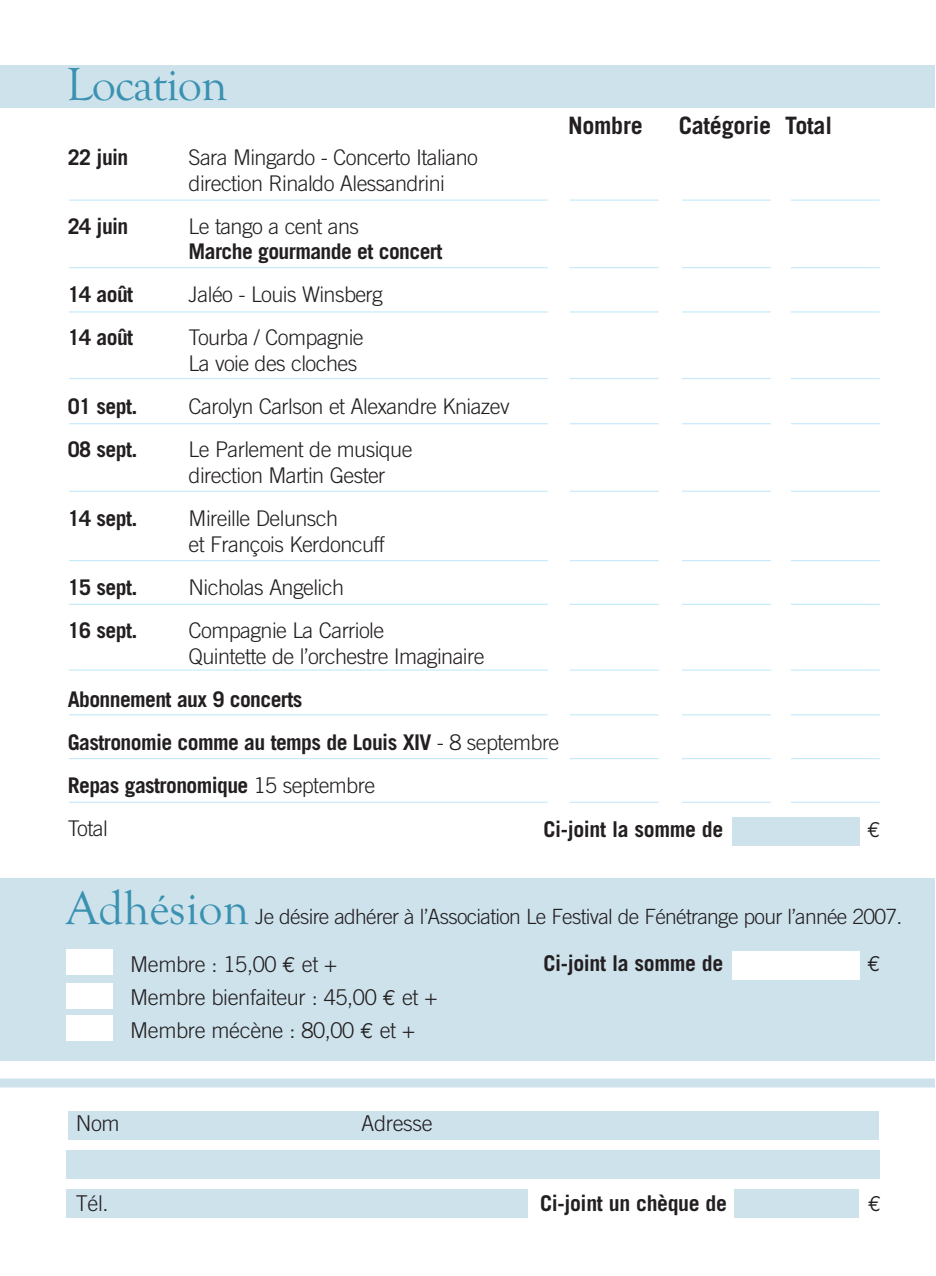
<style>
.page{position:relative;width:936px;height:1276px;background:#fff}
.page>*{position:absolute;margin:0;border:0;box-sizing:border-box;transform-origin:0 0}
.t1{font:48px "Goudy Old Style T";letter-spacing:-.015em;color:#3a91b0}
.t2{font:700 24px "Trade Gothic";letter-spacing:-.01em;color:#231f20}
.t3{font:300 21.9px/33px "Trade Gothic";letter-spacing:-.015em;color:#231f20}
.t4{font:700 21.9px "Trade Gothic";letter-spacing:-.015em;color:#231f20}
.t5{font:21.9px "Euro Mono";color:#231f20}
.t6{font:300 21.6px/25.8px "Trade Gothic";letter-spacing:-.03em;color:#231f20}
.t7{font:700 21.6px/42.9px "Trade Gothic";letter-spacing:-.03em;color:#231f20}
.t8{font:300 21px "Trade Gothic";letter-spacing:-.035em;color:#231f20}
.s1{font-weight:300}
.s2{font-family:"Euro Mono";font-weight:400}
</style>
<div class="page">
<div style="left:0;top:878px;width:934px;height:183px;background:#cee2ec"></div>
<div style="left:0;top:66px;width:934px;height:42px;background:#cee2ec"></div>
<div style="left:67px;top:1189px;width:461px;height:28px;background:#cee2ec"></div>
<div style="left:734px;top:1189px;width:124px;height:28px;background:#cee2ec"></div>
<div style="left:67px;top:1150px;width:812px;height:28px;background:#cee2ec"></div>
<div style="left:68px;top:1111px;width:810px;height:28px;background:#cee2ec"></div>
<div style="left:67px;top:983px;width:46px;height:26px;background:#fff"></div>
<div style="left:67px;top:949px;width:46px;height:26px;background:#fff"></div>
<div style="left:67px;top:1015px;width:46px;height:25px;background:#fff"></div>
<div style="left:732px;top:951px;width:128px;height:28px;background:#fff"></div>
<div style="left:732px;top:817px;width:128px;height:29px;background:#cee2ec"></div>
<hr style="left:69px;top:199px;width:478px;height:2px;background:#c7eafb">
<hr style="left:569px;top:199px;width:89px;height:2px;background:#c7eafb">
<hr style="left:682px;top:199px;width:88px;height:2px;background:#c7eafb">
<hr style="left:790px;top:199px;width:89px;height:2px;background:#c7eafb">
<hr style="left:69px;top:267px;width:478px;height:1px;background:#c7eafb">
<hr style="left:569px;top:267px;width:89px;height:1px;background:#c7eafb">
<hr style="left:682px;top:267px;width:88px;height:1px;background:#c7eafb">
<hr style="left:790px;top:267px;width:89px;height:1px;background:#c7eafb">
<hr style="left:69px;top:311px;width:478px;height:1px;background:#c7eafb">
<hr style="left:569px;top:311px;width:89px;height:1px;background:#c7eafb">
<hr style="left:682px;top:311px;width:88px;height:1px;background:#c7eafb">
<hr style="left:790px;top:311px;width:89px;height:1px;background:#c7eafb">
<hr style="left:69px;top:378px;width:478px;height:1px;background:#c7eafb">
<hr style="left:569px;top:378px;width:89px;height:1px;background:#c7eafb">
<hr style="left:682px;top:378px;width:88px;height:1px;background:#c7eafb">
<hr style="left:790px;top:378px;width:89px;height:1px;background:#c7eafb">
<hr style="left:69px;top:423px;width:478px;height:1px;background:#c7eafb">
<hr style="left:569px;top:423px;width:89px;height:1px;background:#c7eafb">
<hr style="left:682px;top:423px;width:88px;height:1px;background:#c7eafb">
<hr style="left:790px;top:423px;width:89px;height:1px;background:#c7eafb">
<hr style="left:69px;top:490px;width:478px;height:2px;background:#c7eafb">
<hr style="left:569px;top:490px;width:89px;height:2px;background:#c7eafb">
<hr style="left:682px;top:490px;width:88px;height:2px;background:#c7eafb">
<hr style="left:790px;top:490px;width:89px;height:2px;background:#c7eafb">
<hr style="left:69px;top:560px;width:478px;height:1px;background:#c7eafb">
<hr style="left:569px;top:560px;width:89px;height:1px;background:#c7eafb">
<hr style="left:682px;top:560px;width:88px;height:1px;background:#c7eafb">
<hr style="left:790px;top:560px;width:89px;height:1px;background:#c7eafb">
<hr style="left:69px;top:604px;width:478px;height:1px;background:#c7eafb">
<hr style="left:569px;top:604px;width:89px;height:1px;background:#c7eafb">
<hr style="left:682px;top:604px;width:88px;height:1px;background:#c7eafb">
<hr style="left:790px;top:604px;width:89px;height:1px;background:#c7eafb">
<hr style="left:69px;top:669px;width:478px;height:1px;background:#c7eafb">
<hr style="left:569px;top:669px;width:89px;height:1px;background:#c7eafb">
<hr style="left:682px;top:669px;width:88px;height:1px;background:#c7eafb">
<hr style="left:790px;top:669px;width:89px;height:1px;background:#c7eafb">
<hr style="left:69px;top:714px;width:478px;height:1px;background:#c7eafb">
<hr style="left:569px;top:714px;width:89px;height:1px;background:#c7eafb">
<hr style="left:682px;top:714px;width:88px;height:1px;background:#c7eafb">
<hr style="left:790px;top:714px;width:89px;height:1px;background:#c7eafb">
<hr style="left:69px;top:758px;width:478px;height:1px;background:#c7eafb">
<hr style="left:569px;top:758px;width:89px;height:1px;background:#c7eafb">
<hr style="left:682px;top:758px;width:88px;height:1px;background:#c7eafb">
<hr style="left:790px;top:758px;width:89px;height:1px;background:#c7eafb">
<hr style="left:69px;top:801px;width:478px;height:2px;background:#c7eafb">
<hr style="left:569px;top:801px;width:89px;height:2px;background:#c7eafb">
<hr style="left:682px;top:801px;width:88px;height:2px;background:#c7eafb">
<hr style="left:790px;top:801px;width:89px;height:2px;background:#c7eafb">
<div style="left:0;top:1078px;width:934px;height:9px;background:#cee2ec"></div>
<h1 class="t1" style="left:67px;top:65px;width:162px">Location</h1>
<p class="t2" style="left:568px;top:117px;width:76px">Nombre</p>
<p class="t2" style="left:678px;top:117px;width:155px">Catégorie Total</p>
<p class="t7" style="left:68px;top:137px;width:62px">22 juin</p>
<p class="t6" style="left:189px;top:146px;width:291px">Sara Mingardo - Concerto Italiano direction Rinaldo Alessandrini</p>
<p class="t7" style="left:68px;top:206px;width:62px">24 juin</p>
<p class="t6" style="left:189px;top:215px;width:172px">Le tango a cent ans</p>
<p class="t7" style="left:189px;top:232px;width:255px">Marche gourmande et concert</p>
<p class="t7" style="left:68px;top:275px;width:67px">14 août</p>
<p class="t6" style="left:189px;top:284px;width:196px">Jaléo - Louis Winsberg</p>
<p class="t7" style="left:68px;top:318px;width:67px">14 août</p>
<p class="t6" style="left:189px;top:327px;width:177px">Tourba / Compagnie<br>La voie des cloches</p>
<p class="t7" style="left:68px;top:387px;width:71px">01 sept.</p>
<p class="t6" style="left:189px;top:395px;width:322px">Carolyn Carlson et Alexandre Kniazev</p>
<p class="t7" style="left:68px;top:430px;width:71px">08 sept.</p>
<p class="t6" style="left:189px;top:438px;width:225px">Le Parlement de musique direction Martin Gester</p>
<p class="t7" style="left:68px;top:499px;width:71px">14 sept.</p>
<p class="t6" style="left:189px;top:507px;width:198px">Mireille Delunsch<br>et François Kerdoncuff</p>
<p class="t7" style="left:68px;top:568px;width:71px">15 sept.</p>
<p class="t6" style="left:189px;top:576px;width:157px">Nicholas Angelich</p>
<p class="t7" style="left:68px;top:610px;width:71px">16 sept.</p>
<p class="t6" style="left:189px;top:619px;width:297px">Compagnie La Carriole<br>Quintette de l’orchestre Imaginaire</p>
<p class="t7" style="left:68px;top:679px;width:493px">Abonnement aux 9 concerts<br>Gastronomie comme au temps de Louis XIV <span class="s1">- 8 septembre<br></span>Repas gastronomique <span class="s1">15 septembre<br>Total</span></p>
<p class="t4" style="left:543px;top:821px;width:181px">Ci-joint la somme de</p>
<p class="t5" style="left:867px;top:817px;width:15px">€</p>
<h1 class="t1" style="left:67px;top:889px;width:184px">Adhésion</h1>
<p class="t8" style="left:255px;top:908px;width:648px">Je désire adhérer à l’Association Le Festival de Fénétrange pour l’année 2007.</p>
<p class="t3" style="left:130px;top:949px;width:309px">Membre : 15,00 <span class="s2">€</span> et +<br>Membre bienfaiteur : 45,00 <span class="s2">€</span> et +<br>Membre mécène : 80,00 <span class="s2">€</span> et +</p>
<p class="t4" style="left:543px;top:955px;width:181px">Ci-joint la somme de</p>
<p class="t5" style="left:867px;top:950px;width:15px">€</p>
<p class="t3" style="left:76px;top:1108px;width:45px">Nom</p>
<p class="t3" style="left:361px;top:1108px;width:73px">Adresse</p>
<p class="t3" style="left:76px;top:1188px;width:34px">Tél.</p>
<p class="t4" style="left:540px;top:1195px;width:188px">Ci-joint un chèque de</p>
<p class="t5" style="left:868px;top:1190px;width:15px">€</p>
</div>
